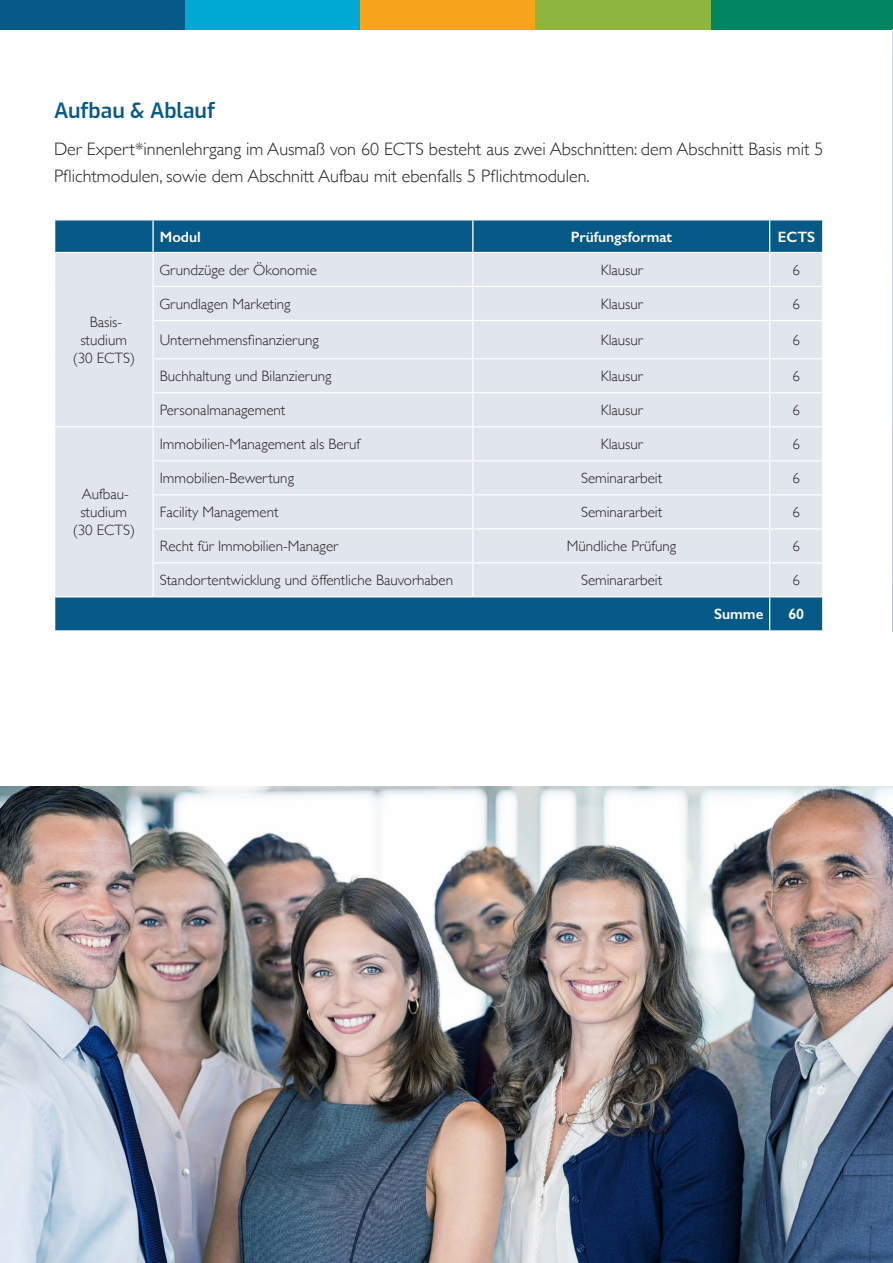
<style>
.page{position:relative;width:893px;height:1263px;background:#fff}
.page>*{position:absolute;margin:0;border:0;box-sizing:border-box;transform-origin:0 0}
.Curriculum{font:100 21px "Exo";color:#075a88}
.Fließtext{font:300 18px/27px "Gill Sans";color:#231f20}
.t1{font:300 15px/18px "Gill Sans";color:#231f20;text-align:center}
.t2{font:600 15px "Gill Sans";color:#fff}
</style>
<div class="page">
<div style="left:711px;top:0;width:182px;height:30px;background:#008561"></div>
<div style="left:359px;top:0;width:176px;height:30px;background:#f9a51b"></div>
<div style="left:535px;top:0;width:176px;height:30px;background:#8eb63e"></div>
<div style="left:184px;top:0;width:175px;height:30px;background:#00a9d4"></div>
<div style="left:0;top:0;width:184px;height:30px;background:#075a88"></div>
<img style="left:0;top:787px;width:893px;height:476px">
<img style="left:892px;top:30px;width:1px;height:601px">
<div style="left:55px;top:220px;width:767px;height:410px;background:#075a88"></div>
<div style="left:55px;top:253px;width:767px;height:343px;background:#e1e5ed"></div>
<hr style="left:472px;top:220px;width:1px;height:32px;background:#fff">
<hr style="left:769px;top:220px;width:1px;height:32px;background:#fff">
<hr style="left:55px;top:252px;width:98px;height:1px;background:#fff">
<hr style="left:153px;top:252px;width:320px;height:1px;background:#fff">
<hr style="left:154px;top:286px;width:319px;height:1px;background:#fff">
<hr style="left:154px;top:320px;width:319px;height:1px;background:#fff">
<hr style="left:154px;top:358px;width:319px;height:1px;background:#fff">
<hr style="left:154px;top:392px;width:319px;height:1px;background:#fff">
<hr style="left:55px;top:426px;width:98px;height:1px;background:#fff">
<hr style="left:153px;top:426px;width:320px;height:1px;background:#fff">
<hr style="left:154px;top:460px;width:319px;height:1px;background:#fff">
<hr style="left:154px;top:494px;width:319px;height:1px;background:#fff">
<hr style="left:154px;top:528px;width:319px;height:1px;background:#fff">
<hr style="left:154px;top:562px;width:319px;height:1px;background:#fff">
<hr style="left:55px;top:596px;width:98px;height:1px;background:#fff">
<hr style="left:153px;top:596px;width:320px;height:1px;background:#fff">
<hr style="left:152px;top:220px;width:2px;height:32px;background:#fff">
<hr style="left:152px;top:253px;width:2px;height:33px;background:#fff">
<hr style="left:152px;top:286px;width:2px;height:34px;background:#fff">
<hr style="left:152px;top:320px;width:2px;height:39px;background:#fff">
<hr style="left:152px;top:359px;width:2px;height:34px;background:#fff">
<hr style="left:152px;top:393px;width:2px;height:33px;background:#fff">
<hr style="left:152px;top:427px;width:2px;height:34px;background:#fff">
<hr style="left:152px;top:461px;width:2px;height:34px;background:#fff">
<hr style="left:152px;top:495px;width:2px;height:34px;background:#fff">
<hr style="left:152px;top:529px;width:2px;height:34px;background:#fff">
<hr style="left:152px;top:563px;width:2px;height:33px;background:#fff">
<hr style="left:472px;top:253px;width:1px;height:33px;background:#fff">
<hr style="left:769px;top:253px;width:1px;height:33px;background:#fff">
<hr style="left:472px;top:287px;width:1px;height:33px;background:#fff">
<hr style="left:769px;top:287px;width:1px;height:33px;background:#fff">
<hr style="left:472px;top:321px;width:1px;height:37px;background:#fff">
<hr style="left:769px;top:321px;width:1px;height:37px;background:#fff">
<hr style="left:472px;top:359px;width:1px;height:33px;background:#fff">
<hr style="left:769px;top:359px;width:1px;height:33px;background:#fff">
<hr style="left:472px;top:393px;width:1px;height:33px;background:#fff">
<hr style="left:769px;top:393px;width:1px;height:33px;background:#fff">
<hr style="left:472px;top:427px;width:1px;height:33px;background:#fff">
<hr style="left:769px;top:427px;width:1px;height:33px;background:#fff">
<hr style="left:472px;top:461px;width:1px;height:33px;background:#fff">
<hr style="left:769px;top:461px;width:1px;height:33px;background:#fff">
<hr style="left:472px;top:495px;width:1px;height:33px;background:#fff">
<hr style="left:769px;top:495px;width:1px;height:33px;background:#fff">
<hr style="left:472px;top:529px;width:1px;height:33px;background:#fff">
<hr style="left:769px;top:529px;width:1px;height:33px;background:#fff">
<hr style="left:472px;top:563px;width:1px;height:33px;background:#fff">
<hr style="left:769px;top:563px;width:1px;height:33px;background:#fff">
<hr style="left:769px;top:597px;width:1px;height:33px;background:#fff">
<hr style="left:473px;top:252px;width:297px;height:1px;background:#fff">
<hr style="left:770px;top:252px;width:52px;height:1px;background:#fff">
<hr style="left:473px;top:286px;width:297px;height:1px;background:#fff">
<hr style="left:770px;top:286px;width:52px;height:1px;background:#fff">
<hr style="left:473px;top:320px;width:297px;height:1px;background:#fff">
<hr style="left:770px;top:320px;width:52px;height:1px;background:#fff">
<hr style="left:473px;top:358px;width:297px;height:1px;background:#fff">
<hr style="left:770px;top:358px;width:52px;height:1px;background:#fff">
<hr style="left:473px;top:392px;width:297px;height:1px;background:#fff">
<hr style="left:770px;top:392px;width:52px;height:1px;background:#fff">
<hr style="left:473px;top:426px;width:297px;height:1px;background:#fff">
<hr style="left:770px;top:426px;width:52px;height:1px;background:#fff">
<hr style="left:473px;top:460px;width:297px;height:1px;background:#fff">
<hr style="left:770px;top:460px;width:52px;height:1px;background:#fff">
<hr style="left:473px;top:494px;width:297px;height:1px;background:#fff">
<hr style="left:770px;top:494px;width:52px;height:1px;background:#fff">
<hr style="left:473px;top:528px;width:297px;height:1px;background:#fff">
<hr style="left:770px;top:528px;width:52px;height:1px;background:#fff">
<hr style="left:473px;top:562px;width:297px;height:1px;background:#fff">
<hr style="left:770px;top:562px;width:52px;height:1px;background:#fff">
<hr style="left:473px;top:596px;width:297px;height:1px;background:#fff">
<hr style="left:770px;top:596px;width:52px;height:1px;background:#fff">
<p class="Curriculum" style="left:54px;top:95px;width:163px">Aufbau &amp; Ablauf</p>
<p class="Fließtext" style="left:54px;top:135px;width:771px">Der Expert*innenlehrgang im Ausmaß von 60 ECTS besteht aus zwei Abschnitten: dem Abschnitt Basis mit 5<br>Pflichtmodulen, sowie dem Abschnitt Aufbau mit ebenfalls 5 Pflichtmodulen.</p>
<p class="t1" style="left:90px;top:312px;width:34px">Basis-</p>
<p class="t1" style="left:73px;top:330px;width:64px">studium (30 ECTS)</p>
<p class="t1" style="left:82px;top:484px;width:49px">Aufbau-</p>
<p class="t1" style="left:80px;top:502px;width:48px">studium</p>
<p class="t1" style="left:73px;top:520px;width:64px">(30 ECTS)</p>
<p class="t2" style="left:160px;top:227px;width:43px">Modul</p>
<p class="t2" style="left:571px;top:227px;width:103px">Prüfungsformat</p>
<p class="t2" style="left:778px;top:227px;width:39px">ECTS</p>
<p class="t1" style="left:159px;top:260px;width:159px">Grundzüge der Ökonomie</p>
<p class="t1" style="left:601px;top:260px;width:44px">Klausur</p>
<p class="t1" style="left:792px;top:260px;width:9px">6</p>
<p class="t1" style="left:159px;top:294px;width:133px">Grundlagen Marketing</p>
<p class="t1" style="left:601px;top:294px;width:44px">Klausur</p>
<p class="t1" style="left:792px;top:294px;width:9px">6</p>
<p class="t1" style="left:160px;top:330px;width:161px">Unternehmensfinanzierung</p>
<p class="t1" style="left:601px;top:330px;width:44px">Klausur</p>
<p class="t1" style="left:792px;top:330px;width:9px">6</p>
<p class="t1" style="left:160px;top:366px;width:173px">Buchhaltung und Bilanzierung</p>
<p class="t1" style="left:601px;top:366px;width:44px">Klausur</p>
<p class="t1" style="left:792px;top:366px;width:9px">6</p>
<p class="t1" style="left:160px;top:400px;width:127px">Personalmanagement</p>
<p class="t1" style="left:601px;top:400px;width:44px">Klausur</p>
<p class="t1" style="left:792px;top:400px;width:9px">6</p>
<p class="t1" style="left:160px;top:434px;width:202px">Immobilien-Management als Beruf</p>
<p class="t1" style="left:601px;top:434px;width:44px">Klausur</p>
<p class="t1" style="left:792px;top:434px;width:9px">6</p>
<p class="t1" style="left:160px;top:468px;width:136px">Immobilien-Bewertung</p>
<p class="t1" style="left:581px;top:468px;width:83px">Seminararbeit</p>
<p class="t1" style="left:792px;top:468px;width:9px">6</p>
<p class="t1" style="left:160px;top:502px;width:120px">Facility Management</p>
<p class="t1" style="left:581px;top:502px;width:83px">Seminararbeit</p>
<p class="t1" style="left:792px;top:502px;width:9px">6</p>
<p class="t1" style="left:160px;top:536px;width:180px">Recht für Immobilien-Manager</p>
<p class="t1" style="left:567px;top:536px;width:111px">Mündliche Prüfung</p>
<p class="t1" style="left:792px;top:536px;width:9px">6</p>
<p class="t1" style="left:160px;top:570px;width:295px">Standortentwicklung und öffentliche Bauvorhaben</p>
<p class="t1" style="left:581px;top:570px;width:83px">Seminararbeit</p>
<p class="t1" style="left:792px;top:570px;width:9px">6</p>
<p class="t2" style="left:714px;top:605px;width:51px">Summe</p>
<p class="t2" style="left:788px;top:605px;width:17px">60</p>
</div>
